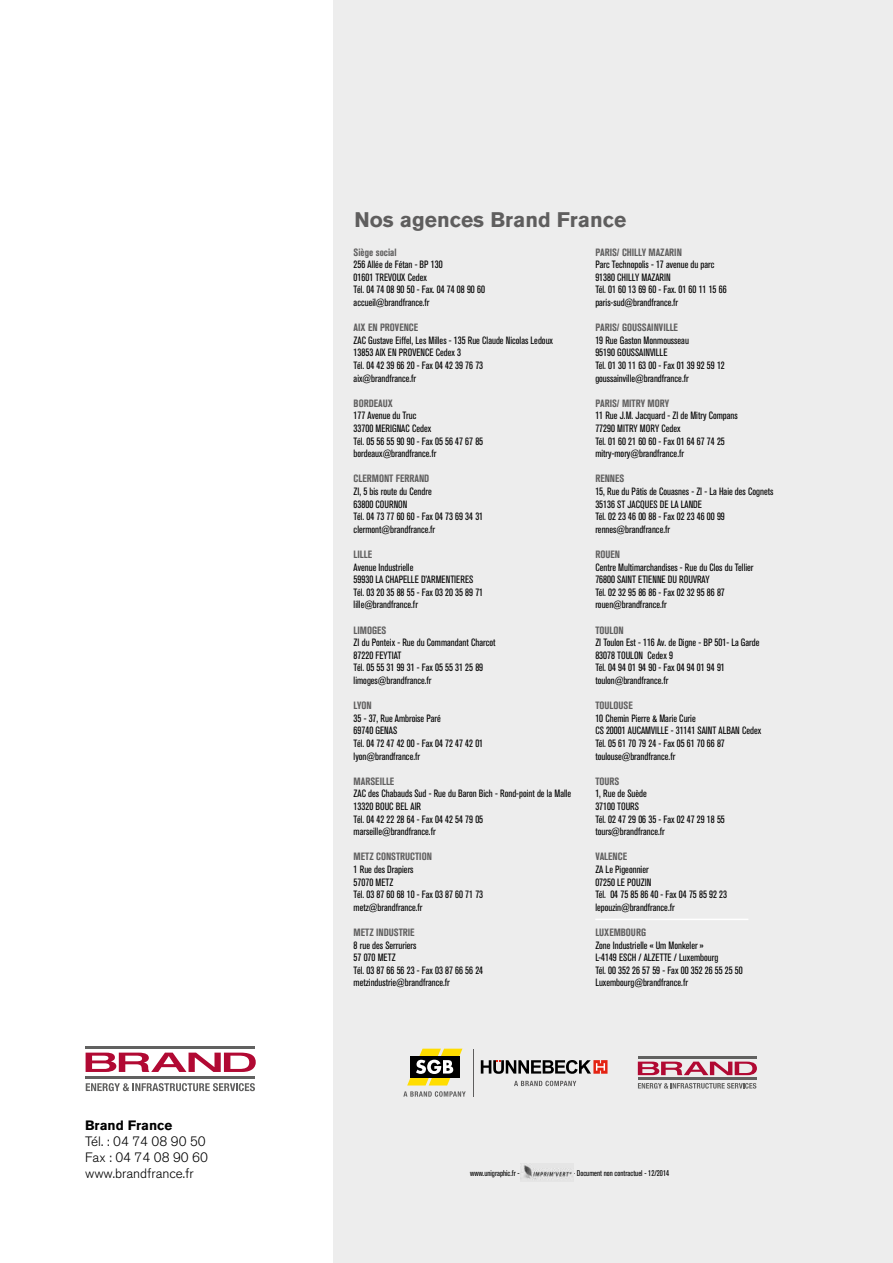
<style>
.page{position:relative;width:893px;height:1263px;background:#fff}
.page>*{position:absolute;margin:0;border:0;box-sizing:border-box;transform-origin:0 0}
.t1{font:700 21px "Akzidenz Grotesk BQ";color:#5f5e5e}
.t2{font:300 13.5px/16.2px "Akzidenz Grotesk BQ";color:#000}
.t3{font:700 13.5px "Akzidenz Grotesk BQ";color:#000}
.t4{font:condensed 10.5px/12.6px "Akzidenz Grotesk BQ";color:#000}
.t5{font:700 condensed 10.5px "Akzidenz Grotesk BQ";color:#5f5e5e}
.t6{font:condensed 8.25px "Akzidenz Grotesk BQ";color:#000}
</style>
<div class="page">
<div style="left:333px;top:0;width:560px;height:1263px;background:#ededed"></div>
<hr style="left:595px;top:919px;width:153px;height:1px;background:#fff">
<svg style="left:638px;top:1061px;width:119px;height:14px"></svg>
<hr style="left:638px;top:1057px;width:118px;height:2px;background:#616160">
<hr style="left:638px;top:1078px;width:118px;height:2px;background:#616160">
<svg style="left:638px;top:1083px;width:118px;height:5px"></svg>
<hr style="left:473px;top:1049px;width:1px;height:47px;background:#5f5e5e">
<svg style="left:407px;top:1049px;width:55px;height:36px"></svg>
<svg style="left:403px;top:1091px;width:63px;height:6px"></svg>
<svg style="left:514px;top:1081px;width:62px;height:5px"></svg>
<svg style="left:481px;top:1060px;width:126px;height:14px"></svg>
<svg style="left:86px;top:1052px;width:170px;height:20px"></svg>
<hr style="left:86px;top:1046px;width:169px;height:3px;background:#616160">
<hr style="left:86px;top:1076px;width:169px;height:3px;background:#616160">
<svg style="left:86px;top:1083px;width:169px;height:8px"></svg>
<img style="left:521px;top:1163px;width:52px;height:18px">
<p class="t3" style="left:85px;top:1117px;width:89px">Brand France</p>
<p class="t2" style="left:85px;top:1133px;width:124px">Tél. : 04 74 08 90 50<br>Fax : 04 74 08 90 60 www.brandfrance.fr</p>
<h1 class="t1" style="left:354px;top:208px;width:273px">Nos agences Brand France</h1>
<p class="t5" style="left:354px;top:246px;width:44px">Siège social</p>
<p class="t4" style="left:354px;top:258px;width:133px">256 Allée de Fétan - BP 130<br>01601 TREVOUX Cedex<br>Tél. 04 74 08 90 50 - Fax. 04 74 08 90 60 accueil@brandfrance.fr</p>
<p class="t5" style="left:354px;top:321px;width:66px">AIX EN PROVENCE</p>
<p class="t4" style="left:354px;top:334px;width:201px">ZAC Gustave Eiffel, Les Milles - 135 Rue Claude Nicolas Ledoux 13853 AIX EN PROVENCE Cedex 3<br>Tél. 04 42 39 66 20 - Fax 04 42 39 76 73<br>aix@brandfrance.fr</p>
<p class="t5" style="left:354px;top:397px;width:41px">BORDEAUX</p>
<p class="t4" style="left:354px;top:410px;width:131px">177 Avenue du Truc<br>33700 MERIGNAC Cedex<br>Tél. 05 56 55 90 90 - Fax 05 56 47 67 85 bordeaux@brandfrance.fr</p>
<p class="t5" style="left:354px;top:473px;width:77px">CLERMONT FERRAND</p>
<p class="t4" style="left:354px;top:485px;width:131px">ZI, 5 bis route du Cendre<br>63800 COURNON<br>Tél. 04 73 77 60 60 - Fax 04 73 69 34 31 clermont@brandfrance.fr</p>
<p class="t5" style="left:354px;top:548px;width:20px">LILLE</p>
<p class="t4" style="left:354px;top:561px;width:131px">Avenue Industrielle<br>59930 LA CHAPELLE D’ARMENTIERES<br>Tél. 03 20 35 88 55 - Fax 03 20 35 89 71 lille@brandfrance.fr</p>
<p class="t5" style="left:354px;top:624px;width:34px">LIMOGES</p>
<p class="t4" style="left:354px;top:636px;width:143px">ZI du Ponteix - Rue du Commandant Charcot<br>87220 FEYTIAT<br>Tél. 05 55 31 99 31 - Fax 05 55 31 25 89 limoges@brandfrance.fr</p>
<p class="t5" style="left:354px;top:699px;width:20px">LYON</p>
<p class="t4" style="left:354px;top:712px;width:131px">35 - 37, Rue Ambroise Paré<br>69740 GENAS<br>Tél. 04 72 47 42 00 - Fax 04 72 47 42 01 lyon@brandfrance.fr</p>
<p class="t5" style="left:354px;top:775px;width:42px">MARSEILLE</p>
<p class="t4" style="left:354px;top:788px;width:219px">ZAC des Chabauds Sud - Rue du Baron Bich - Rond-point de la Malle 13320 BOUC BEL AIR<br>Tél. 04 42 22 28 64 - Fax 04 42 54 79 05<br>marseille@brandfrance.fr</p>
<p class="t5" style="left:354px;top:851px;width:80px">METZ CONSTRUCTION</p>
<p class="t4" style="left:354px;top:863px;width:131px">1 Rue des Drapiers<br>57070 METZ<br>Tél. 03 87 60 68 10 - Fax 03 87 60 71 73 metz@brandfrance.fr</p>
<p class="t5" style="left:354px;top:926px;width:63px">METZ INDUSTRIE</p>
<p class="t4" style="left:354px;top:939px;width:131px">8 rue des Serruriers<br>57 070 METZ<br>Tél. 03 87 66 56 23 - Fax 03 87 66 56 24 metzindustrie@brandfrance.fr</p>
<p class="t5" style="left:595px;top:246px;width:88px">PARIS/ CHILLY MAZARIN</p>
<p class="t4" style="left:595px;top:258px;width:133px">Parc Technopolis - 17 avenue du parc<br>91380 CHILLY MAZARIN<br>Tél. 01 60 13 69 60 - Fax. 01 60 11 15 66 paris-sud@brandfrance.fr</p>
<p class="t5" style="left:595px;top:321px;width:84px">PARIS/ GOUSSAINVILLE</p>
<p class="t4" style="left:595px;top:334px;width:131px">19 Rue Gaston Monmousseau<br>95190 GOUSSAINVILLE<br>Tél. 01 30 11 63 00 - Fax 01 39 92 59 12 goussainville@brandfrance.fr</p>
<p class="t5" style="left:595px;top:397px;width:75px">PARIS/ MITRY MORY</p>
<p class="t4" style="left:595px;top:410px;width:144px">11 Rue J.M. Jacquard - ZI de Mitry Compans<br>77290 MITRY MORY Cedex<br>Tél. 01 60 21 60 60 - Fax 01 64 67 74 25 mitry-mory@brandfrance.fr</p>
<p class="t5" style="left:595px;top:473px;width:31px">RENNES</p>
<p class="t4" style="left:595px;top:485px;width:180px">15, Rue du Pâtis de Couasnes - ZI - La Haie des Cognets 35136 ST JACQUES DE LA LANDE<br>Tél. 02 23 46 00 88 - Fax 02 23 46 00 99 rennes@brandfrance.fr</p>
<p class="t5" style="left:595px;top:548px;width:26px">ROUEN</p>
<p class="t4" style="left:595px;top:561px;width:160px">Centre Multimarchandises - Rue du Clos du Tellier 76800 SAINT ETIENNE DU ROUVRAY<br>Tél. 02 32 95 86 86 - Fax 02 32 95 86 87 rouen@brandfrance.fr</p>
<p class="t5" style="left:595px;top:624px;width:30px">TOULON</p>
<p class="t4" style="left:595px;top:636px;width:166px">ZI Toulon Est - 116 Av. de Digne - BP 501- La Garde<br>83078 TOULON Cedex 9<br>Tél. 04 94 01 94 90 - Fax 04 94 01 94 91 toulon@brandfrance.fr</p>
<p class="t5" style="left:595px;top:699px;width:39px">TOULOUSE</p>
<p class="t4" style="left:595px;top:712px;width:167px">10 Chemin Pierre &amp; Marie Curie<br>CS 20001 AUCAMVILLE - 31141 SAINT ALBAN Cedex Tél. 05 61 70 79 24 - Fax 05 61 70 66 87 toulouse@brandfrance.fr</p>
<p class="t5" style="left:595px;top:775px;width:26px">TOURS</p>
<p class="t4" style="left:595px;top:788px;width:131px">1, Rue de Suède<br>37100 TOURS<br>Tél. 02 47 29 06 35 - Fax 02 47 29 18 55 tours@brandfrance.fr</p>
<p class="t5" style="left:595px;top:851px;width:33px">VALENCE</p>
<p class="t4" style="left:595px;top:863px;width:133px">ZA Le Pigeonnier<br>07250 LE POUZIN<br>Tél. 04 75 85 86 40 - Fax 04 75 85 92 23 lepouzin@brandfrance.fr</p>
<p class="t5" style="left:595px;top:926px;width:52px">LUXEMBOURG</p>
<p class="t4" style="left:595px;top:939px;width:149px">Zone Industrielle « Um Monkeler »<br>L-4149 ESCH / ALZETTE / Luxembourg<br>Tél. 00 352 26 57 59 - Fax 00 352 26 55 25 50<br>Luxembourg@brandfrance.fr</p>
<p class="t6" style="left:470px;top:1169px;width:51px">www.unigraphic.fr -</p>
<p class="t6" style="left:573px;top:1169px;width:98px">- Document non contractuel - 12/2014</p>
</div>
